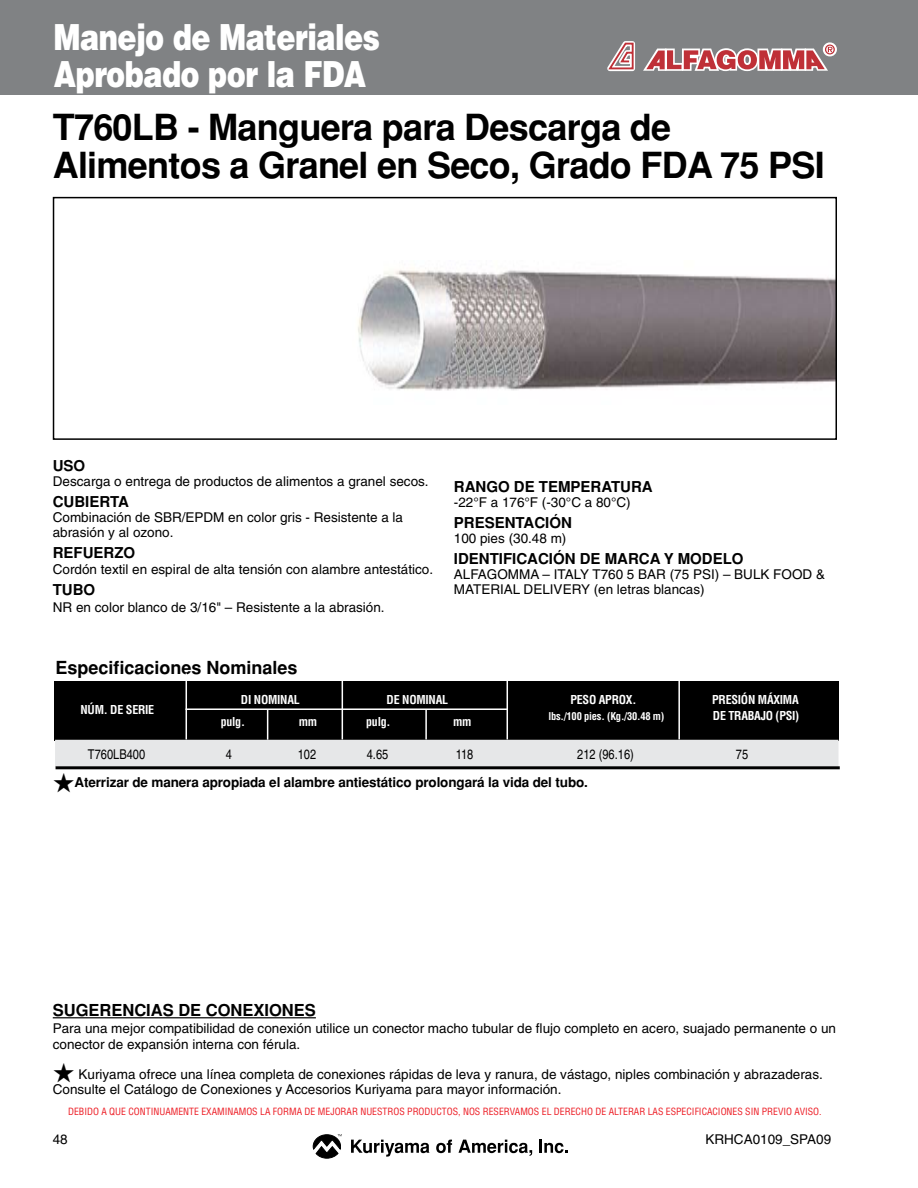
<style>
.page{position:relative;width:918px;height:1188px;background:#fff}
.page>*{position:absolute;margin:0;border:0;box-sizing:border-box;transform-origin:0 0}
.t1{font:900 54px "Helvetica";letter-spacing:-.02em;color:#fff;scale:.8 1}
.t2{font:700 36px/37.5px "Helvetica";letter-spacing:-.02em;color:#000}
.t3{font:900 36px/37px "Helvetica";letter-spacing:-.02em;color:#fff;scale:.8 1}
.t4{font:700 18px "Helvetica";color:#000}
.t5{font:700 16.5px "Helvetica";color:#000}
.t6{font:700 15px "Helvetica";color:#000}
.t7{font:13.5px/15px "Helvetica";color:#000}
.t8{font:700 13.5px "Helvetica";letter-spacing:-.01em;color:#000}
.t9{font:condensed 13.5px "Helvetica";color:#000}
.t10{font:700 condensed 12px "Helvetica";letter-spacing:-.02em;color:#fff}
.t11{font:700 condensed 10.5px "Helvetica";letter-spacing:-.02em;color:#fff}
.t12{font:condensed 9.75px "Helvetica";color:#ed1c24}
</style>
<div class="page">
<div style="left:0;top:0;width:918px;height:94px;background:#808284"></div>
<div style="left:823px;top:42px;width:14px;height:14px;border:8px solid #fff;border-radius:50%"></div>
<svg style="left:607px;top:41px;width:228px;height:30px"></svg>
<svg style="left:313px;top:1134px;width:29px;height:25px"></svg>
<svg style="left:351px;top:1140px;width:78px;height:17px"></svg>
<svg style="left:436px;top:1140px;width:16px;height:13px"></svg>
<svg style="left:459px;top:1140px;width:73px;height:16px"></svg>
<svg style="left:539px;top:1140px;width:29px;height:13px"></svg>
<hr style="left:53px;top:1017px;width:263px;height:1px;background:#000">
<img style="left:358px;top:270px;width:476px;height:121px">
<div style="left:54px;top:681px;width:784px;height:60px;background:#000"></div>
<div style="left:55px;top:740px;width:783px;height:27px;background:#e6e7e8"></div>
<hr style="left:186px;top:674px;width:1px;height:65px;background:#fff">
<hr style="left:342px;top:674px;width:1px;height:65px;background:#fff">
<hr style="left:507px;top:674px;width:1px;height:65px;background:#fff">
<hr style="left:678px;top:674px;width:2px;height:65px;background:#fff">
<hr style="left:186px;top:708px;width:321px;height:2px;background:#fff">
<hr style="left:267px;top:709px;width:1px;height:31px;background:#fff">
<hr style="left:425px;top:709px;width:2px;height:30px;background:#fff">
<hr style="left:56px;top:766px;width:784px;height:3px;background:#000">
<div style="left:53px;top:197px;width:784px;height:243px;border:2px solid #000"></div>
<h2 class="t3" style="left:54px;top:18px;width:410px">Manejo de Materiales<br>Aprobado por la FDA</h2>
<h1 class="t1" style="left:53px;top:16px;width:640px">FDA Material Handling</h1>
<h2 class="t2" style="left:53px;top:109px;width:773px">T760LB - Manguera para Descarga de<br>Alimentos a Granel en Seco, Grado FDA 75 PSI</h2>
<p class="t6" style="left:53px;top:457px;width:34px">USO</p>
<p class="t7" style="left:53px;top:473px;width:377px">Descarga o entrega de productos de alimentos a granel secos.</p>
<p class="t6" style="left:53px;top:493px;width:78px">CUBIERTA</p>
<p class="t7" style="left:53px;top:509px;width:352px">Combinación de SBR/EPDM en color gris - Resistente a la abrasión y al ozono.</p>
<p class="t6" style="left:53px;top:544px;width:84px">REFUERZO</p>
<p class="t7" style="left:53px;top:562px;width:382px">Cordón textil en espiral de alta tensión con alambre antestático.</p>
<p class="t6" style="left:53px;top:581px;width:44px">TUBO</p>
<p class="t7" style="left:53px;top:599px;width:333px">NR en color blanco de 3/16" – Resistente a la abrasión.</p>
<p class="t6" style="left:454px;top:478px;width:200px">RANGO DE TEMPERATURA</p>
<p class="t7" style="left:454px;top:494px;width:178px">-22°F a 176°F (-30°C a 80°C)</p>
<p class="t6" style="left:454px;top:514px;width:120px">PRESENTACIÓN</p>
<p class="t7" style="left:454px;top:530px;width:114px">100 pies (30.48 m)</p>
<p class="t6" style="left:454px;top:550px;width:291px">IDENTIFICACIÓN DE MARCA Y MODELO</p>
<p class="t7" style="left:454px;top:566px;width:373px">ALFAGOMMA – ITALY T760 5 BAR (75 PSI) – BULK FOOD &amp;<br>MATERIAL DELIVERY (en letras blancas)</p>
<h3 class="t4" style="left:55px;top:657px;width:244px">Especificaciones Nominales</h3>
<p class="t10" style="left:80px;top:703px;width:75px">NÚM. DE SERIE</p>
<p class="t10" style="left:241px;top:692px;width:60px">DI NOMINAL</p>
<p class="t10" style="left:387px;top:692px;width:63px">DE NOMINAL</p>
<p class="t10" style="left:570px;top:692px;width:67px">PESO APROX.</p>
<p class="t10" style="left:712px;top:692px;width:88px">PRESIÓN MÁXIMA</p>
<p class="t10" style="left:221px;top:715px;width:26px">pulg.</p>
<p class="t10" style="left:299px;top:715px;width:20px">mm</p>
<p class="t10" style="left:366px;top:715px;width:26px">pulg.</p>
<p class="t10" style="left:453px;top:715px;width:20px">mm</p>
<p class="t11" style="left:548px;top:710px;width:117px">lbs./100 pies. (Kg./30.48 m)</p>
<p class="t10" style="left:713px;top:709px;width:88px">DE TRABAJO (PSI)</p>
<p class="t9" style="left:88px;top:747px;width:59px">T760LB400</p>
<p class="t9" style="left:226px;top:747px;width:8px">4</p>
<p class="t9" style="left:298px;top:747px;width:20px">102</p>
<p class="t9" style="left:367px;top:747px;width:23px">4.65</p>
<p class="t9" style="left:456px;top:747px;width:19px">118</p>
<p class="t9" style="left:577px;top:747px;width:58px">212 (96.16)</p>
<p class="t9" style="left:736px;top:747px;width:14px">75</p>
<p class="t8" style="left:53px;top:775px;width:537px">★Aterrizar de manera apropiada el alambre antiestático prolongará la vida del tubo.</p>
<p class="t5" style="left:53px;top:1001px;width:265px">SUGERENCIAS DE CONEXIONES</p>
<p class="t7" style="left:53px;top:1020px;width:785px;line-height:16.5px">Para una mejor compatibilidad de conexión utilice un conector macho tubular de flujo completo en acero, suajado permanente o un conector de expansión interna con férula.</p>
<p class="t7" style="left:53px;top:1067px;width:772px">★ Kuriyama ofrece una línea completa de conexiones rápidas de leva y ranura, de vástago, niples combinación y abrazaderas.<br>Consulte el Catálogo de Conexiones y Accesorios Kuriyama para mayor información.</p>
<p class="t12" style="left:68px;top:1105px;width:755px">DEBIDO A QUE CONTINUAMENTE EXAMINAMOS LA FORMA DE MEJORAR NUESTROS PRODUCTOS, NOS RESERVAMOS EL DERECHO DE ALTERAR LAS ESPECIFICACIONES SIN PREVIO AVISO.</p>
<p class="t7" style="left:53px;top:1132px;width:17px">48</p>
<p class="t7" style="left:705px;top:1132px;width:127px">KRHCA0109_SPA09</p>
</div>
